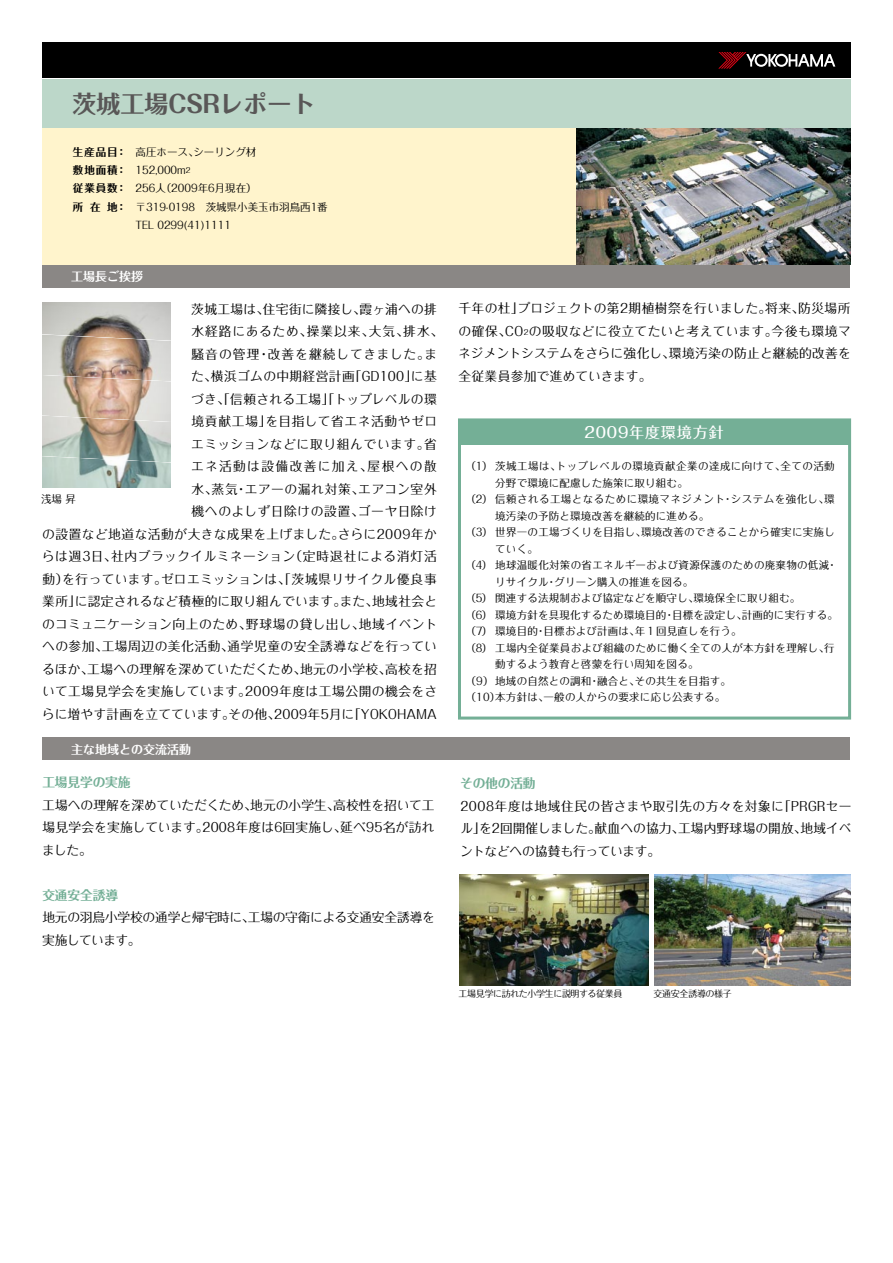
<style>
.page{position:relative;width:893px;height:1263px;background:#fff}
.page>*{position:absolute;margin:0;border:0;box-sizing:border-box;transform-origin:0 0}
.t1{font:700 24px "Folk Pro";color:#595757}
.t2{font:500 15px "Folk Pro";letter-spacing:.06em;color:#fff}
.t3{font:12.75px/22.5px "Folk Pro";letter-spacing:.025em;color:#000}
.t4{font:12.75px/22.5px "Folk Pro";letter-spacing:.06em;color:#000}
.t5{font:12.75px/22.5px "Folk Pro";letter-spacing:-.015em;color:#000}
.t6{font:12.75px/22.5px "Folk Pro";letter-spacing:.005em;color:#000}
.t7{font:12.75px "Folk Pro";letter-spacing:-.02em;color:#000}
.t8{font:12.75px/22.5px "Folk Pro";letter-spacing:-.01em;color:#000}
.t9{font:700 12.75px "Folk Pro";letter-spacing:-.01em;color:#74af96}
.t10{font:12.75px "Folk Pro";letter-spacing:.045em;color:#000}
.t11{font:12.75px "Folk Pro";letter-spacing:-.05em;color:#000}
.t12{font:700 12px "Folk Pro";color:#fff}
.t13{font:10.5px/16.5px "Folk Pro";letter-spacing:.02em;color:#000}
.t14{font:10.5px/18.3px "Folk Pro";color:#000}
.t15{font:10.5px "Folk Pro";letter-spacing:.045em;color:#000}
.t16{font:700 10.5px/18.3px "Folk Pro";letter-spacing:.085em;color:#000;text-align:right}
.t17{font:9px "Folk Pro";letter-spacing:-.04em;color:#000}
.t18{font:7.5px "Folk Pro";color:#000}
</style>
<div class="page">
<div style="left:43px;top:43px;width:807px;height:35px;background:#000"></div>
<div style="left:43px;top:79px;width:807px;height:49px;background:#bcd7c9"></div>
<div style="left:43px;top:128px;width:807px;height:137px;background:#fff4cc"></div>
<svg style="left:718px;top:52px;width:117px;height:17px"></svg>
<div style="left:42px;top:265px;width:808px;height:22px;background:#8a8785"></div>
<div style="left:42px;top:737px;width:808px;height:22px;background:#8a8785"></div>
<img style="left:42px;top:302px;width:129px;height:29px">
<img style="left:42px;top:331px;width:129px;height:41px">
<img style="left:42px;top:372px;width:129px;height:40px">
<img style="left:42px;top:412px;width:129px;height:41px">
<img style="left:42px;top:453px;width:129px;height:35px">
<div style="left:459px;top:420px;width:391px;height:25px;background:#74af96"></div>
<div style="left:458px;top:418px;width:393px;height:301px;border:3px solid #74af96"></div>
<img style="left:576px;top:128px;width:274px;height:137px">
<img style="left:459px;top:874px;width:189px;height:111px">
<img style="left:654px;top:874px;width:196px;height:111px">
<h1 class="t1" style="left:72px;top:83px;width:245px">茨城工場CSRレポート</h1>
<p class="t16" style="left:73px;top:141px;width:55px">生産品目：敷地面積：従業員数：地：</p>
<p class="t13" style="left:193px;top:142px;width:64px">シーリング材</p>
<p class="t13" style="left:136px;top:142px;width:65px">高圧ホース、</p>
<p class="t18" style="left:186px;top:164px;width:6px">2</p>
<p class="t14" style="left:136px;top:159px;width:194px">152,000m<br>256 （人 2009年6月現在(<br>〒319-0198　茨城県小美玉市羽鳥西1番<br>TEL 0299)41(1111</p>
<p class="t12" style="left:71px;top:267px;width:73px">工場長ご挨拶</p>
<p class="t16" style="left:90px;top:196px;width:12px">在</p>
<p class="t16" style="left:73px;top:196px;width:12px">所</p>
<p class="t3" style="left:263px;top:296px;width:104px">住宅街に隣接し、</p>
<p class="t3" style="left:191px;top:296px;width:79px">茨城工場は、</p>
<p class="t3" style="left:360px;top:296px;width:79px">霞ヶ浦への排</p>
<p class="t3" style="left:369px;top:318px;width:42px">大気、</p>
<p class="t4" style="left:268px;top:318px;width:171px;text-indent:-76px">水経路にあるため、<br>改善を継続してきました ま。</p>
<p class="t3" style="left:307px;top:318px;width:69px">操業以来、</p>
<p class="t3" style="left:403px;top:318px;width:42px">排水、</p>
<p class="t3" style="left:191px;top:341px;width:70px">騒音の管理</p>
<p class="t3" style="left:257px;top:341px;width:14px">・</p>
<p class="t3" style="left:211px;top:363px;width:145px">横浜ゴムの中期経営計画</p>
<p class="t3" style="left:411px;top:363px;width:27px">に基</p>
<p class="t3" style="left:349px;top:363px;width:70px">「GD100」</p>
<p class="t3" style="left:191px;top:363px;width:27px">た、</p>
<p class="t3" style="left:191px;top:386px;width:247px">づき、「信頼される工場」「トップレベルの環</p>
<p class="t3" style="left:265px;top:408px;width:173px">を目指して省エネ活動やゼロ</p>
<p class="t3" style="left:191px;top:408px;width:82px">境貢献工場」</p>
<p class="t3" style="left:191px;top:431px;width:247px">エミッションなどに取り組んでいます 省。</p>
<p class="t3" style="left:367px;top:453px;width:71px">屋根への散</p>
<p class="t4" style="left:245px;top:453px;width:194px;text-indent:-54px">エネ活動は設備改善に加え、<br>エアーの漏れ対策､エアコン室外</p>
<p class="t3" style="left:212px;top:476px;width:28px">蒸気</p>
<p class="t3" style="left:191px;top:476px;width:28px">水、</p>
<p class="t3" style="left:235px;top:476px;width:14px">・</p>
<p class="t13" style="left:41px;top:489px;width:36px">浅場昇</p>
<p class="t3" style="left:338px;top:498px;width:100px;text-indent:-147px">機へのよしず日除けの設置、<br>さらに2009年か</p>
<p class="t3" style="left:358px;top:498px;width:81px">ゴーヤ日除け</p>
<p class="t3" style="left:289px;top:521px;width:149px;text-indent:-247px">の設置など地道な活動が大きな成果を上げました。<br>（定時退社による消灯活</p>
<p class="t3" style="left:111px;top:543px;width:186px">社内ブラックイルミネーション</p>
<p class="t3" style="left:42px;top:543px;width:76px">らは週3日、</p>
<p class="t3" style="left:161px;top:566px;width:278px">ゼロエミッションは、「茨城県リサイクル優良事</p>
<p class="t3" style="left:42px;top:566px;width:28px">動）</p>
<p class="t3" style="left:62px;top:566px;width:106px">を行っています。</p>
<p class="t3" style="left:75px;top:588px;width:273px">に認定されるなど積極的に取り組んでいます。</p>
<p class="t3" style="left:372px;top:588px;width:67px">地域社会と</p>
<p class="t3" style="left:42px;top:588px;width:41px">業所」</p>
<p class="t3" style="left:340px;top:588px;width:40px">また、</p>
<p class="t3" style="left:228px;top:611px;width:211px;text-indent:-185px">のコミュニケーション向上のため、<br>通学児童の安全誘導などを行ってい</p>
<p class="t10" style="left:246px;top:613px;width:120px">野球場の貸し出し、</p>
<p class="t3" style="left:359px;top:611px;width:80px">地域イベント</p>
<p class="t3" style="left:42px;top:633px;width:67px">への参加、</p>
<p class="t3" style="left:102px;top:633px;width:133px">工場周辺の美化活動、</p>
<p class="t3" style="left:87px;top:656px;width:221px">工場への理解を深めていただくため、</p>
<p class="t3" style="left:300px;top:656px;width:93px">地元の小学校、</p>
<p class="t3" style="left:385px;top:656px;width:53px">高校を招</p>
<p class="t3" style="left:42px;top:656px;width:53px">るほか、</p>
<p class="t3" style="left:245px;top:678px;width:194px">2009年度は工場公開の機会をさ</p>
<p class="t3" style="left:42px;top:678px;width:210px">いて工場見学会を実施しています。</p>
<p class="t3" style="left:274px;top:701px;width:82px">2009年5月に</p>
<p class="t3" style="left:229px;top:701px;width:53px">その他、</p>
<p class="t3" style="left:42px;top:701px;width:194px">らに増やす計画を立てています。</p>
<p class="t3" style="left:348px;top:701px;width:91px">「YOKOHAMA</p>
<p class="t12" style="left:71px;top:739px;width:121px">主な地域との交流活動</p>
<p class="t9" style="left:42px;top:772px;width:90px">工場見学の実施</p>
<p class="t5" style="left:42px;top:792px;width:216px">工場への理解を深めていただくため、</p>
<p class="t3" style="left:250px;top:792px;width:91px">地元の小学生、</p>
<p class="t8" style="left:333px;top:792px;width:103px">高校性を招いて工</p>
<p class="t3" style="left:202px;top:814px;width:146px">2008年度は6回実施し、</p>
<p class="t3" style="left:340px;top:814px;width:96px">延べ95名が訪れ</p>
<p class="t8" style="left:42px;top:814px;width:168px">場見学会を実施しています。ました。</p>
<p class="t9" style="left:42px;top:884px;width:77px">交通安全誘導</p>
<p class="t7" style="left:42px;top:907px;width:394px">地元の羽鳥小学校の通学と帰宅時に工場の守衛による交通安全誘導を</p>
<p class="t3" style="left:242px;top:904px;width:14px">、</p>
<p class="t11" style="left:42px;top:929px;width:100px">実施しています。</p>
<p class="t3" style="left:517px;top:296px;width:255px">プロジェクトの第2期植樹祭を行いました。</p>
<p class="t3" style="left:458px;top:296px;width:67px">千年の杜」</p>
<p class="t3" style="left:798px;top:296px;width:54px">防災場所</p>
<p class="t3" style="left:765px;top:296px;width:41px">将来、</p>
<p class="t3" style="left:771px;top:318px;width:81px">今後も環境マ</p>
<p class="t3" style="left:505px;top:318px;width:274px">CO の吸収などに役立てたいと考えています。</p>
<p class="t3" style="left:458px;top:318px;width:54px">の確保、</p>
<p class="t18" style="left:524px;top:326px;width:6px">2</p>
<p class="t3" style="left:669px;top:341px;width:184px">環境汚染の防止と継続的改善を</p>
<p class="t6" style="left:458px;top:341px;width:218px">ネジメントシステムをさらに強化し、全従業員参加で進めていきます。</p>
<p class="t2" style="left:584px;top:420px;width:141px">2009年度環境方針</p>
<p class="t15" style="left:556px;top:457px;width:231px">トップレベルの環境貢献企業の達成に向けて、</p>
<p class="t13" style="left:780px;top:457px;width:56px">全ての活動</p>
<p class="t13" style="left:495px;top:457px;width:194px;text-indent:-30px">)1( 茨城工場は、<br>分野で環境に配慮した施策に取り組む。</p>
<p class="t15" style="left:731px;top:490px;width:105px">システムを強化し環、</p>
<p class="t15" style="left:466px;top:490px;width:261px">)2( 信頼される工場となるために環境マネジメント</p>
<p class="t13" style="left:495px;top:506px;width:215px">境汚染の予防と環境改善を継続的に進める。</p>
<p class="t13" style="left:641px;top:523px;width:195px">環境改善のできることから確実に実施し</p>
<p class="t13" style="left:723px;top:490px;width:12px">・</p>
<p class="t13" style="left:495px;top:523px;width:152px;text-indent:-30px">)3( 世界一の工場づくりを目指し、ていく。</p>
<p class="t13" style="left:554px;top:556px;width:276px;text-indent:-89px">) (4 地球温暖化対策の省エネルギーおよび資源保護のための廃棄物の低減グリーン購入の推進を図る。</p>
<p class="t13" style="left:827px;top:556px;width:12px">・</p>
<p class="t13" style="left:495px;top:572px;width:55px">リサイクル</p>
<p class="t13" style="left:546px;top:572px;width:12px">・</p>
<p class="t13" style="left:466px;top:589px;width:234px">) (5 関連する法規制および協定などを順守し、</p>
<p class="t13" style="left:693px;top:589px;width:108px">環境保全に取り組む。</p>
<p class="t13" style="left:544px;top:605px;width:200px;text-indent:-78px">) (6 環境方針を具現化するため環境目的<br>目標および計画は年、１回見直しを行う。</p>
<p class="t13" style="left:742px;top:605px;width:98px">計画的に実行する。</p>
<p class="t13" style="left:672px;top:605px;width:76px">目標を設定し、</p>
<p class="t13" style="left:664px;top:605px;width:12px">・</p>
<p class="t13" style="left:466px;top:622px;width:74px">) (7 環境目的</p>
<p class="t13" style="left:466px;top:638px;width:371px">) (8 工場内全従業員および組織のために働く全ての人が本方針を理解し行、</p>
<p class="t13" style="left:495px;top:655px;width:205px">動するよう教育と啓蒙を行い周知を図る。</p>
<p class="t13" style="left:635px;top:671px;width:98px">その共生を目指す。</p>
<p class="t13" style="left:535px;top:622px;width:12px">・</p>
<p class="t13" style="left:544px;top:671px;width:183px;text-indent:-78px">)9(地域の自然との調和<br>一般の人からの要求に応じ公表する。</p>
<p class="t13" style="left:597px;top:671px;width:44px">融合と、</p>
<p class="t13" style="left:589px;top:671px;width:12px">・</p>
<p class="t13" style="left:466px;top:688px;width:36px">)10(</p>
<p class="t13" style="left:495px;top:688px;width:55px">本方針は、</p>
<p class="t9" style="left:460px;top:772px;width:77px">その他の活動</p>
<p class="t3" style="left:460px;top:793px;width:325px">2008年度は地域住民の皆さまや取引先の方々を対象に</p>
<p class="t3" style="left:778px;top:793px;width:75px">「PRGRセー</p>
<p class="t3" style="left:594px;top:815px;width:91px">献血への協力、</p>
<p class="t6" style="left:678px;top:815px;width:130px">工場内野球場の開放、</p>
<p class="t5" style="left:460px;top:815px;width:202px">ルを」 2回開催しました。<br>ントなどへの協賛も行っています。</p>
<p class="t3" style="left:800px;top:815px;width:53px">地域イベ</p>
<p class="t17" style="left:459px;top:986px;width:165px">工場見学に訪れた小学生に説明する従業員</p>
<p class="t17" style="left:654px;top:986px;width:80px">交通安全誘導の様子</p>
</div>
